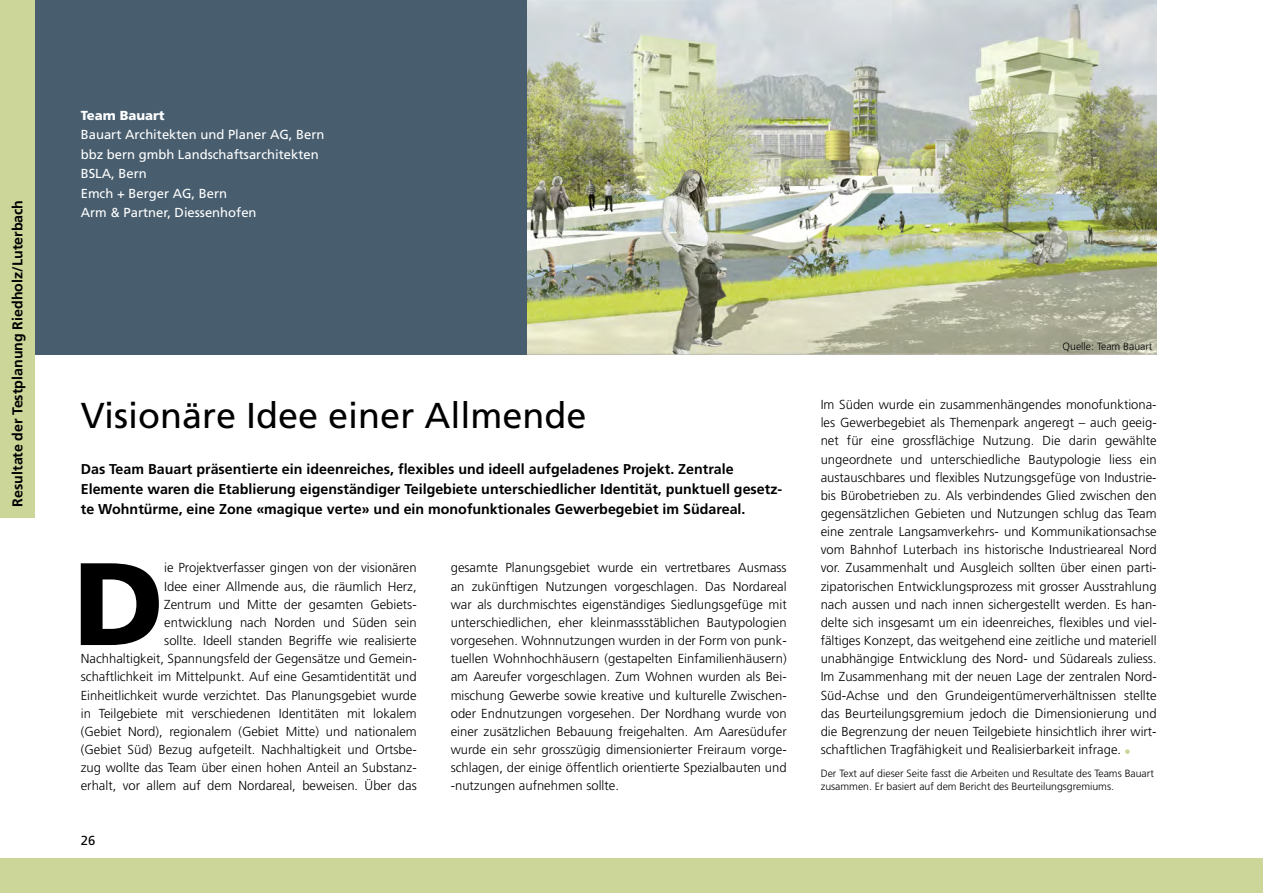
<style>
.page{position:relative;width:1263px;height:893px;background:#fff}
.page>*{position:absolute;margin:0;border:0;box-sizing:border-box;transform-origin:0 0}
.t1{font:900 117px "Frutiger";color:#000}
.t2{font:36px "Frutiger";color:#000}
.t3{font:700 14.25px/20.2px "Frutiger";color:#000}
.t4{font:300 13.05px/18.1px "Frutiger";color:#000;text-align:justify}
.t5{font:13.05px/19.5px "Frutiger";color:#fff}
.t6{font:900 13.05px "Frutiger";color:#fff}
.t7{font:13.05px "Frutiger";color:#000}
.t8{font:300 10.5px/13.5px "Frutiger";color:#000}
</style>
<div class="page">
<div style="left:0;top:859px;width:1263px;height:34px;background:#cbd698"></div>
<div style="left:0;top:0;width:1157px;height:355px;background:#485e6f"></div>
<img style="left:527px;top:0;width:630px;height:355px">
<div style="left:0;top:0;width:34px;height:518px;background:#cbd698"></div>
<svg style="left:1125px;top:749px;width:5px;height:5px"></svg>
<p class="t3" style="left:7px;top:507px;width:308px;rotate:-90deg">Resultate der Testplanung Riedholz/Luterbach</p>
<p class="t6" style="left:81px;top:107px;width:85px">Team Bauart</p>
<p class="t5" style="left:81px;top:125px;width:245px">Bauart Architekten und Planer AG, Bern bbz bern gmbh Landschaftsarchitekten<br>BSLA, Bern<br>Emch + Berger AG, Bern<br>Arm &amp; Partner, Diessenhofen</p>
<h2 class="t2" style="left:81px;top:394px;width:507px">Visionäre Idee einer Allmende</h2>
<p class="t3" style="left:81px;top:458px;width:703px">Das Team Bauart präsentierte ein ideenreiches, flexibles und ideell aufgeladenes Projekt. Zentrale<br>Elemente waren die Etablierung eigenständiger Teilgebiete unterschiedlicher Identität, punktuell gesetz&shy;te Wohntürme, eine Zone «magique verte» und ein monofunktionales Gewerbegebiet im Südareal.</p>
<p class="t4" style="left:81px;top:559px;width:337px;text-align:right">ie Projektverfasser gingen von der visionären<br>Idee einer Allmende aus, die räumlich Herz,<br>Zentrum und Mitte der gesamten Gebiets-<br>entwicklung nach Norden und Süden sein<br>sollte. Ideell standen Begriffe wie realisierte Nachhaltigkeit, Spannungsfeld der Gegensätze und Gemein&shy;schaftlichkeit im Mittelpunkt. Auf eine Gesamtidentität und Einheitlichkeit wurde verzichtet. Das Planungsgebiet wurde in Teilgebiete mit verschiedenen Identitäten mit lokalem (Gebiet Nord), regionalem (Gebiet Mitte) und nationalem (Gebiet Süd) Bezug aufgeteilt. Nachhaltigkeit und Ortsbe&shy;zug wollte das Team über einen hohen Anteil an Substanz&shy;erhalt, vor allem auf dem Nordareal, beweisen. Über das</p>
<h1 class="t1" style="left:73px;top:533px;width:93px">D</h1>
<p class="t7" style="left:81px;top:832px;width:16px">26</p>
<p class="t4" style="left:451px;top:559px;width:337px">gesamte Planungsgebiet wurde ein vertretbares Ausmass an zukünftigen Nutzungen vorgeschlagen. Das Nordareal war als durchmischtes eigenständiges Siedlungsgefüge mit unterschiedlichen, eher kleinmassstäblichen Bautypologien vorgesehen. Wohnnutzungen wurden in der Form von punk&shy;tuellen Wohnhochhäusern (gestapelten Einfamilienhäusern) am Aareufer vorgeschlagen. Zum Wohnen wurden als Bei&shy;mischung Gewerbe sowie kreative und kulturelle Zwischen&shy;oder Endnutzungen vorgesehen. Der Nordhang wurde von einer zusätzlichen Bebauung freigehalten. Am Aaresüdufer wurde ein sehr grosszügig dimensionierter Freiraum vorge&shy;schlagen, der einige öffentlich orientierte Spezialbauten und -nutzungen aufnehmen sollte.</p>
<p class="t8" style="left:1062px;top:340px;width:91px">Quelle: Team Bauart</p>
<p class="t4" style="left:821px;top:395px;width:337px">Im Süden wurde ein zusammenhängendes monofunktiona&shy;les Gewerbegebiet als Themenpark angeregt – auch geeig&shy;net für eine grossflächige Nutzung. Die darin gewählte ungeordnete und unterschiedliche Bautypologie liess ein austauschbares und flexibles Nutzungsgefüge von Industrie&shy;bis Bürobetrieben zu. Als verbindendes Glied zwischen den gegensätzlichen Gebieten und Nutzungen schlug das Team eine zentrale Langsamverkehrs- und Kommunikationsachse vom Bahnhof Luterbach ins historische Industrieareal Nord vor. Zusammenhalt und Ausgleich sollten über einen parti&shy;zipatorischen Entwicklungsprozess mit grosser Ausstrahlung nach aussen und nach innen sichergestellt werden. Es han&shy;delte sich insgesamt um ein ideenreiches, flexibles und viel&shy;fältiges Konzept, das weitgehend eine zeitliche und materiell unabhängige Entwicklung des Nord- und Südareals zuliess.<br>Im Zusammenhang mit der neuen Lage der zentralen Nord-Süd-Achse und den Grundeigentümerverhältnissen stellte das Beurteilungsgremium jedoch die Dimensionierung und die Begrenzung der neuen Teilgebiete hinsichtlich ihrer wirt&shy;schaftlichen Tragfähigkeit und Realisierbarkeit infrage.</p>
<p class="t8" style="left:821px;top:766px;width:335px">Der Text auf dieser Seite fasst die Arbeiten und Resultate des Teams Bauart zusammen. Er basiert auf dem Bericht des Beurteilungsgremiums.</p>
</div>
